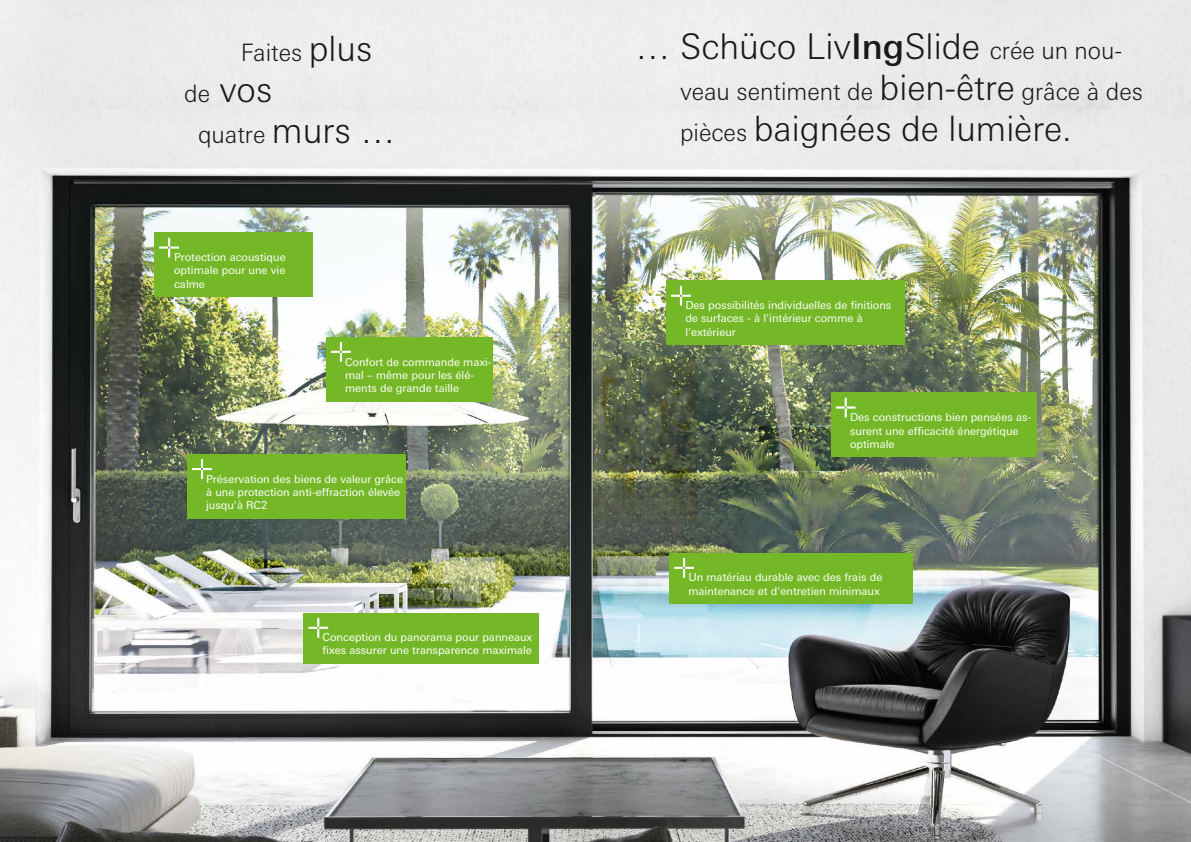
<style>
.page{position:relative;width:1191px;height:842px;background:#fff}
.page>*{position:absolute;margin:0;border:0;box-sizing:border-box;transform-origin:0 0}
.t1{font:300 35.5px "Univers For Schueco 330";color:#1a1a18}
.Headline{font:300 35px "Univers For Schueco 330";color:#1a1a18}
.Headline-2{font:300 24px "Univers For Schueco 330";color:#1a1a18}
.Headline-3{font:11px/13.2px "Univers For Schueco 430 Reg";color:#fff}
.s1{font-size:35px}
.s2{font-size:24px}
.s3{font-size:35.5px}
.s4{font-family:"Univers For Schueco 530 Med";font-weight:400}
</style>
<div class="page">
<img style="left:0;top:109px;width:1191px;height:733px">
<div style="left:303px;top:613px;width:236px;height:51px;background:#75b827"></div>
<div style="left:154px;top:233px;width:159px;height:64px;background:#75b827"></div>
<svg style="left:159px;top:238px;width:20px;height:19px"></svg>
<div style="left:326px;top:337px;width:167px;height:64px;background:#75b827"></div>
<svg style="left:331px;top:342px;width:20px;height:20px"></svg>
<div style="left:187px;top:454px;width:218px;height:65px;background:#75b827"></div>
<svg style="left:192px;top:459px;width:20px;height:20px"></svg>
<svg style="left:308px;top:618px;width:20px;height:20px"></svg>
<div style="left:669px;top:553px;width:243px;height:51px;background:#75b827"></div>
<svg style="left:674px;top:558px;width:20px;height:20px"></svg>
<div style="left:831px;top:393px;width:205px;height:64px;background:#75b827"></div>
<svg style="left:836px;top:398px;width:19px;height:19px"></svg>
<div style="left:666px;top:281px;width:239px;height:64px;background:#75b827"></div>
<svg style="left:671px;top:286px;width:20px;height:20px"></svg>
<p class="Headline-2" style="left:241px;top:38px;width:133px">Faites <span class="s1">plus</span></p>
<p class="Headline" style="left:184px;top:69px;width:90px"><span class="s2">de</span> vos</p>
<p class="Headline-2" style="left:198px;top:120px;width:199px">quatre <span class="s3">murs …</span></p>
<p class="Headline-3" style="left:174px;top:251px;width:113px;text-align:justify">Protection acoustique optimale pour une vie calme</p>
<p class="Headline-3" style="left:345px;top:355px;width:148px">Confort de commande maxi&shy;mal – même pour les élé&shy;ments de grande taille</p>
<p class="Headline-3" style="left:206px;top:472px;width:199px">Préservation des biens de valeur grâce à une protection anti-effraction élevée jusqu'à RC2</p>
<p class="Headline-3" style="left:323px;top:631px;width:211px">Conception du panorama pour panneaux fixes assurer une transparence maximale</p>
<p class="t1" style="left:635px;top:25px;width:488px">… Schüco Liv<span class="s4">Ing</span>Slide <span class="s2">crée un nou-</span></p>
<p class="Headline-2" style="left:680px;top:77px;width:464px">veau sentiment de <span class="s1">bien-être</span> grâce à des</p>
<p class="Headline" style="left:680px;top:108px;width:393px"><span class="s2">pièces</span> baignées de lumière.</p>
<p class="Headline-3" style="left:685px;top:299px;width:207px">Des possibilités individuelles de finitions de surfaces - à l'intérieur comme à l'extérieur</p>
<p class="Headline-3" style="left:850px;top:411px;width:183px">Des constructions bien pensées as&shy;surent une efficacité énergétique optimale</p>
<p class="Headline-3" style="left:688px;top:571px;width:195px">Un matériau durable avec des frais de maintenance et d'entretien minimaux</p>
</div>
